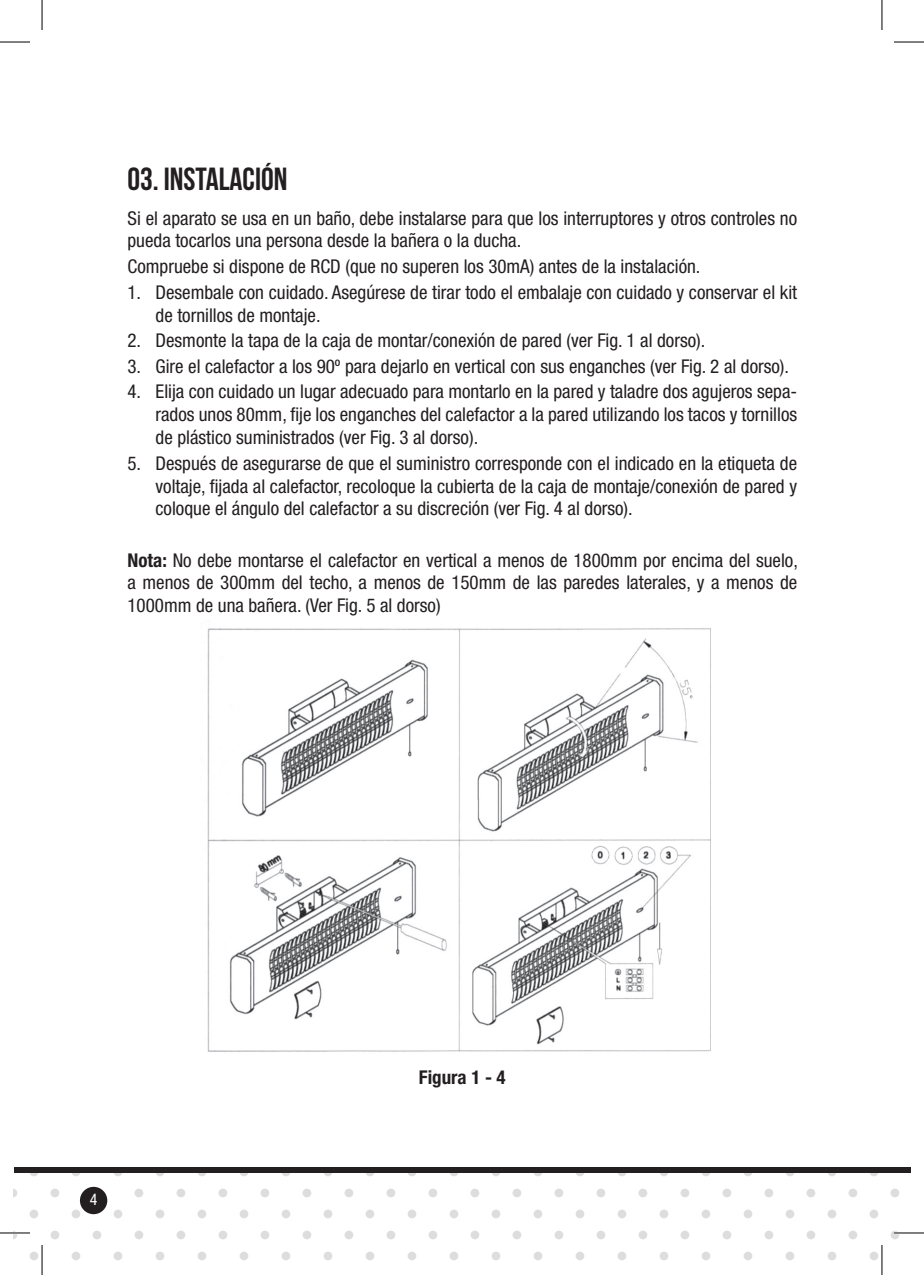
<style>
.page{position:relative;width:924px;height:1275px;background:#fff}
.page>*{position:absolute;margin:0;border:0;box-sizing:border-box;transform-origin:0 0}
.titulos{font:32px "Bebas Neue";color:#231f20}
.números{font:condensed 19px/22.8px "Helvetica Neue";color:#231f20;text-align:justify}
.PARRAFO{font:condensed 19px/22.8px "Helvetica Neue";color:#231f20}
.PARRAFO-2{font:700 condensed 19px "Helvetica Neue";color:#231f20}
.t1{font:condensed 16px "Helvetica Neue";color:#fff}
.s1{font-weight:700}
</style>
<div class="page">
<svg style="left:14px;top:1172px;width:895px;height:89px"></svg>
<div style="left:14px;top:1166px;width:895px;height:6px;background:#231f20"></div>
<div style="left:80px;top:1186px;width:27px;height:28px;background:#231f20;border-radius:50%"></div>
<img style="left:207px;top:628px;width:504px;height:424px">
<hr style="left:0;top:1231px;width:30px;height:3px;background:#fff">
<hr style="left:893px;top:1231px;width:30px;height:3px;background:#fff">
<hr style="left:41px;top:1245px;width:2px;height:30px;background:#fff">
<hr style="left:880px;top:1245px;width:2px;height:30px;background:#fff">
<hr style="left:0;top:42px;width:30px;height:1px;background:#000">
<hr style="left:893px;top:42px;width:30px;height:1px;background:#000">
<hr style="left:0;top:1232px;width:30px;height:1px;background:#000">
<hr style="left:893px;top:1232px;width:30px;height:1px;background:#000">
<hr style="left:42px;top:0;width:1px;height:30px;background:#000">
<hr style="left:42px;top:1245px;width:1px;height:30px;background:#000">
<hr style="left:881px;top:0;width:1px;height:30px;background:#000">
<hr style="left:881px;top:1245px;width:1px;height:30px;background:#000">
<p class="titulos" style="left:127px;top:162px;width:161px">03. INSTALACIÓN</p>
<p class="PARRAFO" style="left:127px;top:206px;width:671px">Si el aparato se usa en un baño, debe instalarse para que los interruptores y otros controles no pueda tocarlos una persona desde la bañera o la ducha.</p>
<p class="PARRAFO" style="left:127px;top:255px;width:574px">Compruebe si dispone de RCD (que no superen los 30mA) antes de la instalación.</p>
<p class="números" style="left:155px;top:280px;width:643px;text-indent:-28px">1. Desembale con cuidado. Asegúrese de tirar todo el embalaje con cuidado y conservar el kit de tornillos de montaje.</p>
<p class="números" style="left:127px;top:329px;width:579px">2. Desmonte la tapa de la caja de montar/conexión de pared (ver Fig. 1 al dorso).</p>
<p class="números" style="left:127px;top:354px;width:662px">3. Gire el calefactor a los 90º para dejarlo en vertical con sus enganches (ver Fig. 2 al dorso).</p>
<p class="números" style="left:155px;top:380px;width:643px;text-indent:-28px">4. Elija con cuidado un lugar adecuado para montarlo en la pared y taladre dos agujeros sepa&shy;rados unos 80mm, fije los enganches del calefactor a la pared utilizando los tacos y tornillos de plástico suministrados (ver Fig. 3 al dorso).</p>
<p class="números" style="left:155px;top:451px;width:643px;text-indent:-28px">5. Después de asegurarse de que el suministro corresponde con el indicado en la etiqueta de voltaje, fijada al calefactor, recoloque la cubierta de la caja de montaje/conexión de pared y coloque el ángulo del calefactor a su discreción (ver Fig. 4 al dorso).</p>
<p class="PARRAFO" style="left:127px;top:548px;width:671px;text-align:justify"><span class="s1">Nota:</span> No debe montarse el calefactor en vertical a menos de 1800mm por encima del suelo, a menos de 300mm del techo, a menos de 150mm de las paredes laterales, y a menos de 1000mm de una bañera. (Ver Fig. 5 al dorso)</p>
<p class="t1" style="left:90px;top:1190px;width:9px">4</p>
<p class="PARRAFO-2" style="left:418px;top:1066px;width:88px">Figura 1 - 4</p>
</div>
